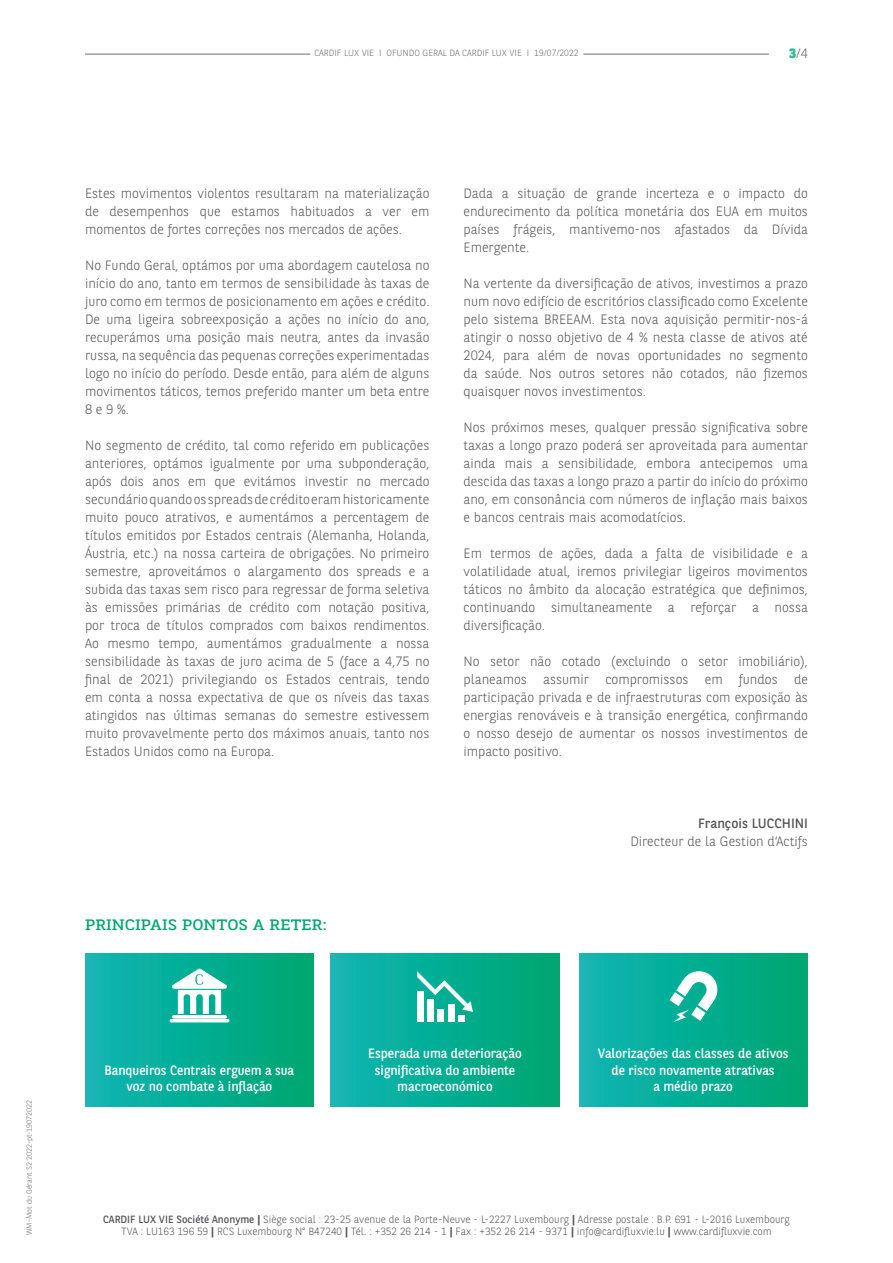
<style>
.page{position:relative;width:893px;height:1263px;background:#fff}
.page>*{position:absolute;margin:0;border:0;box-sizing:border-box;transform-origin:0 0}
.t1{font:15px "BNPP Slab Serif Expanded";color:#00a66e}
.t2{font:300 13.5px/18px "BNPP Sans";color:#57585a;text-align:justify}
.t3{font:13.5px/16.2px "BNPP Sans";color:#fff;text-align:center;scale:.95 1}
.t4{font:13.5px "BNPP Sans";color:#57585a}
.t5{font:300 13.5px "BNPP Sans";color:#6c6d70}
.t6{font:300 10.5px "BNPP Sans";color:#57585a}
.t7{font:300 9px "BNPP Sans";color:#6c6d70}
.t8{font:300 7.5px "BNPP Sans";color:#6c6d70}
.s1{font-weight:800;color:#30ba93}
.s2{font-weight:400}
.s3{font-weight:700}
</style>
<div class="page">
<hr style="left:85px;top:54px;width:225px;height:1px;background:#6c6d70">
<hr style="left:583px;top:54px;width:186px;height:1px;background:#6c6d70">
<div style="left:85px;top:954px;width:229px;height:153px;background:linear-gradient(to right,#12b6b6,#00a66f)"></div>
<div style="left:331px;top:954px;width:229px;height:153px;background:linear-gradient(to right,#10b5b5,#00a66e)"></div>
<div style="left:579px;top:954px;width:229px;height:153px;background:linear-gradient(to right,#10b5b5,#00a66e)"></div>
<svg style="left:173px;top:969px;width:53px;height:44px"></svg>
<div style="left:173px;top:1015px;width:53px;height:3px;border:1px solid #fff"></div>
<div style="left:170px;top:1019px;width:59px;height:3px;border:1px solid #fff"></div>
<div style="left:458px;top:1015px;width:7px;height:7px;background:#fff"></div>
<div style="left:448px;top:1005px;width:6px;height:17px;background:#fff"></div>
<div style="left:437px;top:1009px;width:7px;height:13px;background:#fff"></div>
<div style="left:427px;top:999px;width:7px;height:23px;background:#fff"></div>
<div style="left:417px;top:991px;width:7px;height:31px;background:#fff"></div>
<svg style="left:417px;top:971px;width:56px;height:41px"></svg>
<svg style="left:670px;top:969px;width:50px;height:53px"></svg>
<p class="t7" style="left:314px;top:47px;width:266px">CARDIF LUX VIE I OFUNDO GERAL DA CARDIF LUX VIE I 19/07/2022</p>
<p class="t5" style="left:789px;top:44px;width:20px"><span class="s1">3</span>/4</p>
<p class="t8" style="left:24px;top:1235px;width:137px;rotate:-90deg">WM-Mot du Gérant S2 2022-pt-19072022</p>
<p class="t2" style="left:85px;top:184px;width:346px">Estes movimentos violentos resultaram na materialização de desempenhos que estamos habituados a ver em momentos de fortes correções nos mercados de ações.</p>
<p class="t2" style="left:85px;top:256px;width:346px">No Fundo Geral, optámos por uma abordagem cautelosa no início do ano, tanto em termos de sensibilidade às taxas de juro como em termos de posicionamento em ações e crédito.<br>De uma ligeira sobreexposição a ações no início do ano, recuperámos uma posição mais neutra, antes da invasão russa, na sequência das pequenas correções experimentadas logo no início do período. Desde então, para além de alguns movimentos táticos, temos preferido manter um beta entre 8 e 9 %.</p>
<p class="t2" style="left:85px;top:436px;width:346px">No segmento de crédito, tal como referido em publicações anteriores, optámos igualmente por uma subponderação, após dois anos em que evitámos investir no mercado secundário quando os spreads de crédito eram historicamente muito pouco atrativos, e aumentámos a percentagem de títulos emitidos por Estados centrais (Alemanha, Holanda, Áustria, etc.) na nossa carteira de obrigações. No primeiro semestre, aproveitámos o alargamento dos spreads e a subida das taxas sem risco para regressar de forma seletiva às emissões primárias de crédito com notação positiva, por troca de títulos comprados com baixos rendimentos.<br>Ao mesmo tempo, aumentámos gradualmente a nossa sensibilidade às taxas de juro acima de 5 (face a 4,75 no final de 2021) privilegiando os Estados centrais, tendo em conta a nossa expectativa de que os níveis das taxas atingidos nas últimas semanas do semestre estivessem muito provavelmente perto dos máximos anuais, tanto nos Estados Unidos como na Europa.</p>
<p class="t1" style="left:85px;top:914px;width:243px">PRINCIPAIS PONTOS A RETER:</p>
<p class="t2" style="left:463px;top:184px;width:346px">Dada a situação de grande incerteza e o impacto do endurecimento da política monetária dos EUA em muitos países frágeis, mantivemo-nos afastados da Dívida Emergente.</p>
<p class="t2" style="left:463px;top:274px;width:346px">Na vertente da diversificação de ativos, investimos a prazo num novo edifício de escritórios classificado como Excelente pelo sistema BREEAM. Esta nova aquisição permitir-nos-á atingir o nosso objetivo de 4 % nesta classe de ativos até 2024, para além de novas oportunidades no segmento da saúde. Nos outros setores não cotados, não fizemos quaisquer novos investimentos.</p>
<p class="t2" style="left:463px;top:418px;width:346px">Nos próximos meses, qualquer pressão significativa sobre taxas a longo prazo poderá ser aproveitada para aumentar ainda mais a sensibilidade, embora antecipemos uma descida das taxas a longo prazo a partir do início do próximo ano, em consonância com números de inflação mais baixos e bancos centrais mais acomodatícios.</p>
<p class="t2" style="left:463px;top:544px;width:346px">Em termos de ações, dada a falta de visibilidade e a volatilidade atual, iremos privilegiar ligeiros movimentos táticos no âmbito da alocação estratégica que definimos, continuando simultaneamente a reforçar a nossa diversificação.</p>
<p class="t2" style="left:463px;top:652px;width:346px">No setor não cotado (excluindo o setor imobiliário), planeamos assumir compromissos em fundos de participação privada e de infraestruturas com exposição às energias renováveis e à transição energética, confirmando o nosso desejo de aumentar os nossos investimentos de impacto positivo.</p>
<p class="t4" style="left:698px;top:814px;width:111px">François LUCCHINI</p>
<p class="t2" style="left:630px;top:831px;width:179px">Directeur de la Gestion d’Actifs</p>
<p class="t3" style="left:104px;top:1062px;width:201px">Banqueiros Centrais erguem a sua voz no combate à inflação</p>
<p class="t3" style="left:368px;top:1045px;width:163px">Esperada uma deterioração significativa do ambiente macroeconómico</p>
<p class="t3" style="left:598px;top:1045px;width:202px">Valorizações das classes de ativos de risco novamente atrativas<br>a médio prazo</p>
<p class="t6" style="left:103px;top:1212px;width:688px"><span class="s2">CARDIF LUX VIE Société Anonyme</span> <span class="s3">|</span> Siège social : 23-25 avenue de la Porte-Neuve - L-2227 Luxembourg <span class="s3">|</span> Adresse postale : B.P. 691 - L-2016 Luxembourg</p>
<p class="t6" style="left:121px;top:1224px;width:652px">TVA : LU163 196 59 <span class="s3">|</span> RCS Luxembourg N° B47240 <span class="s3">|</span> Tél. : +352 26 214 - 1 <span class="s3">|</span> Fax : +352 26 214 - 9371 <span class="s3">|</span> info@cardifluxvie.lu <span class="s3">|</span> www.cardifluxvie.com</p>
</div>
